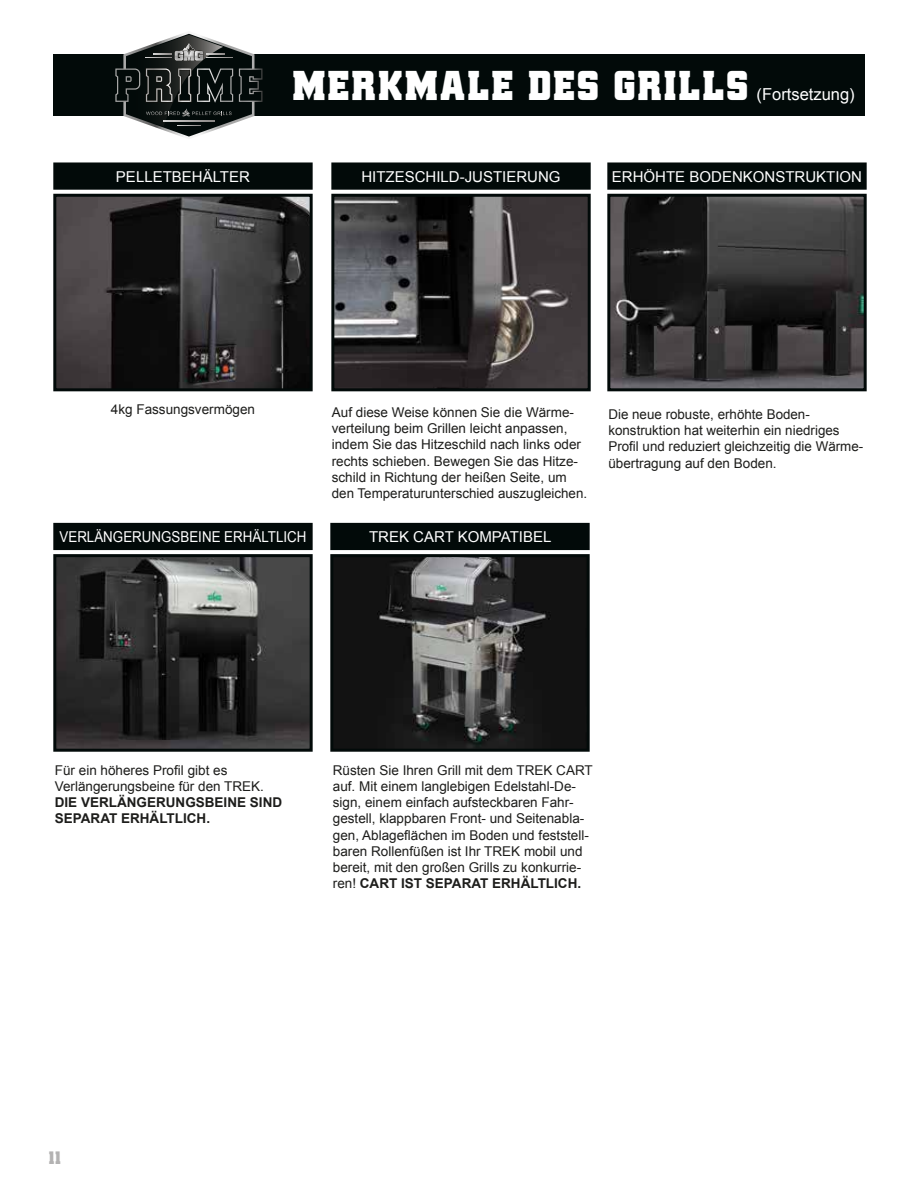
<style>
.page{position:relative;width:918px;height:1188px;background:#fff}
.page>*{position:absolute;margin:0;border:0;box-sizing:border-box;transform-origin:0 0}
.t1{font:41.55px "GMGPRIME Regular";color:#fff}
.t2{font:18px "GMGPRIME Regular";color:#b3b2b2}
.t3{font:16.5px "Arial";color:#fff}
.t4{font:15px "Arial";color:#fff}
.t5{font:15px "Arial";color:#fff;scale:.89 1}
.t6{font:13.5px/16.2px "Arial";color:#1d1d1b}
.t7{font:700 13.5px/16.2px "Arial";color:#1d1d1b}
.s1{font-weight:700}
</style>
<div class="page">
<img style="left:611px;top:198px;width:251px;height:189px">
<div style="left:607px;top:194px;width:259px;height:197px;border:3px solid #020a09"></div>
<div style="left:607px;top:162px;width:259px;height:28px;background:#020a09;border:3px solid #020a09"></div>
<img style="left:57px;top:558px;width:252px;height:190px">
<div style="left:53px;top:554px;width:260px;height:198px;border:3px solid #020a09"></div>
<div style="left:53px;top:523px;width:260px;height:27px;background:#020a09"></div>
<img style="left:57px;top:198px;width:252px;height:189px">
<div style="left:53px;top:194px;width:260px;height:197px;border:3px solid #020a09"></div>
<div style="left:53px;top:162px;width:260px;height:28px;background:#020a09;border:3px solid #020a09"></div>
<img style="left:335px;top:198px;width:251px;height:189px">
<div style="left:331px;top:194px;width:259px;height:197px;border:3px solid #020a09"></div>
<div style="left:331px;top:162px;width:259px;height:28px;background:#020a09;border:3px solid #020a09"></div>
<img style="left:334px;top:558px;width:251px;height:190px">
<div style="left:330px;top:554px;width:259px;height:198px;border:3px solid #020a09"></div>
<div style="left:330px;top:523px;width:259px;height:27px;background:#020a09"></div>
<div style="left:54px;top:54px;width:811px;height:62px;background:#020a09"></div>
<svg style="left:115px;top:33px;width:147px;height:104px"></svg>
<p class="t4" style="left:116px;top:167px;width:135px">PELLETBEHÄLTER</p>
<h1 class="t1" style="left:291px;top:61px;width:459px">MERKMALE DES GRILLS</h1>
<p class="t3" style="left:756px;top:83px;width:100px">(Fortsetzung)</p>
<p class="t4" style="left:361px;top:167px;width:201px">HITZESCHILD-JUSTIERUNG</p>
<p class="t4" style="left:612px;top:167px;width:252px">ERHÖHTE BODENKONSTRUKTION</p>
<p class="t6" style="left:111px;top:402px;width:146px">4kg Fassungsvermögen</p>
<p class="t6" style="left:332px;top:404px;width:257px">Auf diese Weise können Sie die Wärme&shy;verteilung beim Grillen leicht anpassen, indem Sie das Hitzeschild nach links oder rechts schieben. Bewegen Sie das Hitze&shy;schild in Richtung der heißen Seite, um den Temperaturunterschied auszugleichen.</p>
<p class="t6" style="left:608px;top:406px;width:256px">Die neue robuste, erhöhte Boden&shy;konstruktion hat weiterhin ein niedriges Profil und reduziert gleichzeitig die Wärme&shy;übertragung auf den Boden.</p>
<p class="t5" style="left:60px;top:527px;width:279px">VERLÄNGERUNGSBEINE ERHÄLTLICH</p>
<p class="t4" style="left:369px;top:527px;width:184px">TREK CART KOMPATIBEL</p>
<p class="t6" style="left:55px;top:762px;width:211px">Für ein höheres Profil gibt es<br>Verlängerungsbeine für den TREK.</p>
<p class="t7" style="left:55px;top:795px;width:229px">DIE VERLÄNGERUNGSBEINE SIND<br>SEPARAT ERHÄLTLICH.</p>
<p class="t6" style="left:333px;top:762px;width:261px">Rüsten Sie Ihren Grill mit dem TREK CART auf. Mit einem langlebigen Edelstahl-De&shy;sign, einem einfach aufsteckbaren Fahr&shy;gestell, klappbaren Front- und Seitenabla&shy;gen, Ablageflächen im Boden und feststell&shy;baren Rollenfüßen ist Ihr TREK mobil und bereit, mit den großen Grills zu konkurrie&shy;ren! <span class="s1">CART IST SEPARAT ERHÄLTLICH.</span></p>
<h2 class="t2" style="left:48px;top:1147px;width:14px">11</h2>
</div>
